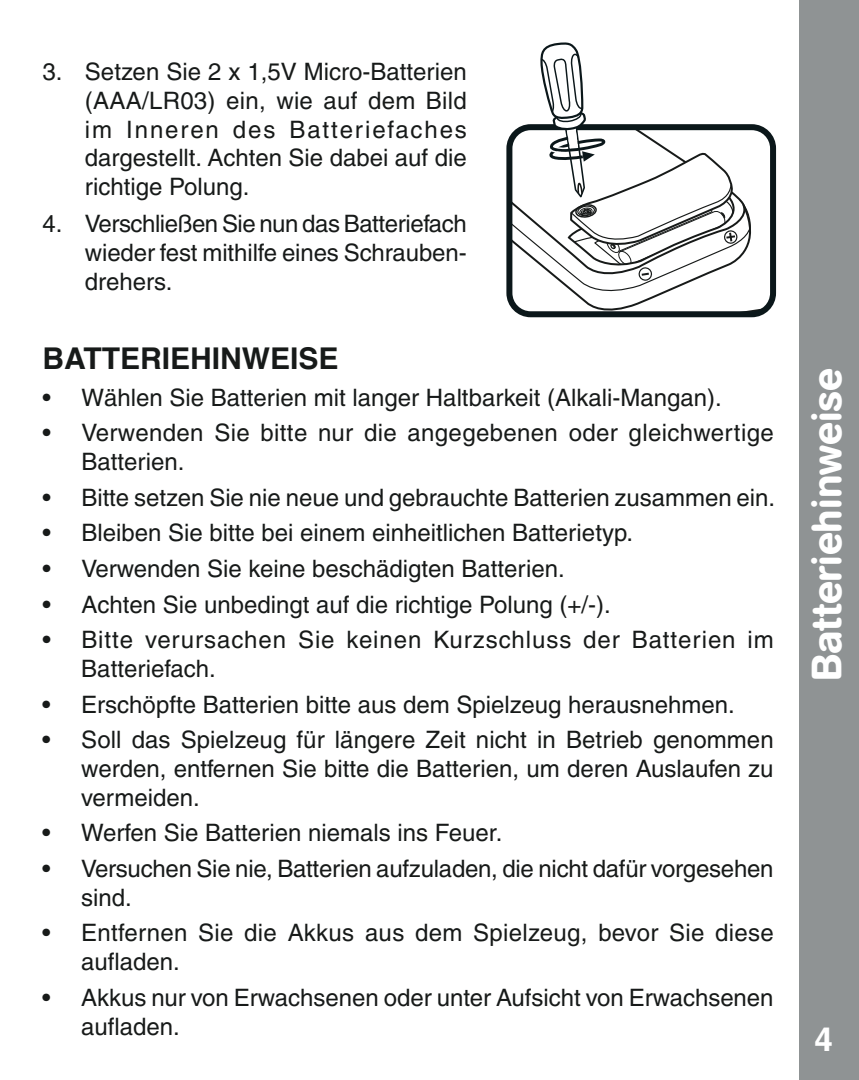
<style>
.page{position:relative;width:859px;height:1080px;background:#fff}
.page>*{position:absolute;margin:0;border:0;box-sizing:border-box;transform-origin:0 0}
.t1{font:500 42px "AG Book Rounded";color:#fff}
.t2{font:700 33px "Helvetica";color:#fff}
.t3{font:700 30px "Helvetica";color:#171a19}
.t4{font:500 24px/28.8px "Helvetica";color:#171a19}
.t5{font:500 24px/28.8px "Helvetica";letter-spacing:.04em;color:#171a19}
</style>
<div class="page">
<div style="left:799px;top:0;width:60px;height:1080px;background:#8f9394"></div>
<div style="left:506px;top:124px;width:270px;height:193px;border:6px solid #0b171a;border-radius:21px"></div>
<svg style="left:509px;top:42px;width:253px;height:272px"></svg>
<p class="t4" style="left:85px;top:57px;width:384px;text-align:justify;text-indent:-42px">3. Setzen Sie 2 x 1,5V Micro-Batterien (AAA/LR03) ein, wie auf dem Bild im Inneren des Batteriefaches dargestellt. Achten Sie dabei auf die richtige Polung.</p>
<p class="t4" style="left:85px;top:210px;width:383px;text-align:justify;text-indent:-43px">4. Verschließen Sie nun das Batteriefach wieder fest mithilfe eines Schrauben&shy;drehers.</p>
<p class="t3" style="left:42px;top:334px;width:298px">BATTERIEHINWEISE</p>
<p class="t4" style="left:42px;top:383px;width:681px">• Wählen Sie Batterien mit langer Haltbarkeit (Alkali-Mangan).</p>
<p class="t4" style="left:81px;top:419px;width:694px;text-indent:-39px">• Verwenden Sie bitte nur die angegebenen oder gleichwertige<br>Batterien.</p>
<p class="t4" style="left:42px;top:483px;width:734px">• Bitte setzen Sie nie neue und gebrauchte Batterien zusammen ein.</p>
<p class="t4" style="left:42px;top:519px;width:592px">• Bleiben Sie bitte bei einem einheitlichen Batterietyp.</p>
<p class="t4" style="left:42px;top:554px;width:524px">• Verwenden Sie keine beschädigten Batterien.</p>
<p class="t4" style="left:42px;top:590px;width:570px">• Achten Sie unbedingt auf die richtige Polung (+/-).</p>
<p class="t5" style="left:81px;top:625px;width:694px;text-indent:-39px">• Bitte verursachen Sie keinen Kurzschluss der Batterien im<br>Batteriefach.</p>
<p class="t4" style="left:42px;top:690px;width:694px">• Erschöpfte Batterien bitte aus dem Spielzeug herausnehmen.</p>
<p class="t4" style="left:81px;top:725px;width:694px;text-align:justify;text-indent:-39px">• Soll das Spielzeug für längere Zeit nicht in Betrieb genommen werden, entfernen Sie bitte die Batterien, um deren Auslaufen zu vermeiden.</p>
<p class="t4" style="left:42px;top:819px;width:462px">• Werfen Sie Batterien niemals ins Feuer.</p>
<p class="t4" style="left:81px;top:854px;width:694px;text-indent:-39px">• Versuchen Sie nie, Batterien aufzuladen, die nicht dafür vorgesehen sind.</p>
<p class="t4" style="left:81px;top:919px;width:694px;text-indent:-39px">• Entfernen Sie die Akkus aus dem Spielzeug, bevor Sie diese aufladen.</p>
<p class="t4" style="left:81px;top:983px;width:694px;text-indent:-39px">• Akkus nur von Erwachsenen oder unter Aufsicht von Erwachsenen aufladen.</p>
<h1 class="t1" style="left:802px;top:681px;width:315px;rotate:-90deg">Batteriehinweise</h1>
<h2 class="t2" style="left:814px;top:1020px;width:20px">4</h2>
</div>
